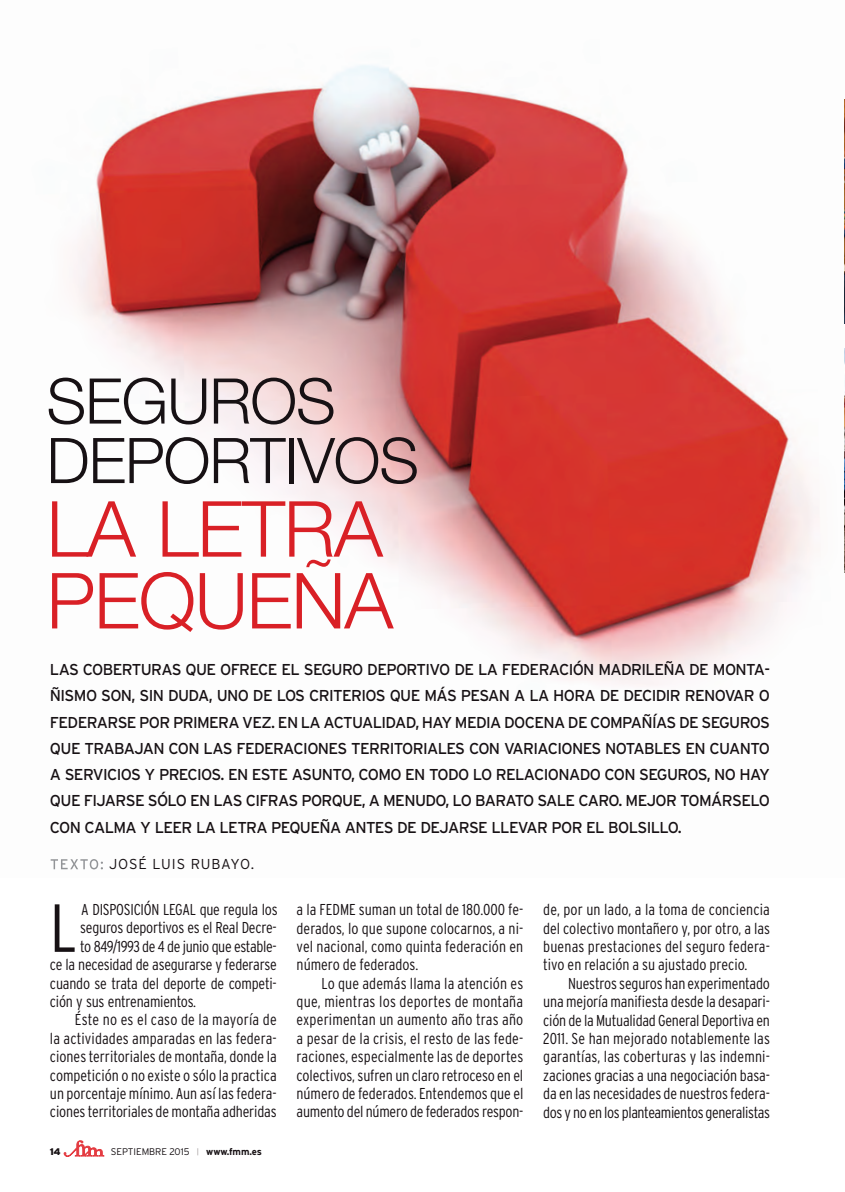
<style>
.page{position:relative;width:845px;height:1192px;background:#fff}
.page>*{position:absolute;margin:0;border:0;box-sizing:border-box;transform-origin:0 0}
.t1{font:300 77.35px/71.8px "Helvetica Neue LT Std";letter-spacing:-.015em;color:#d92026}
.t2{font:300 condensed 67.73px "Interstate";color:#171114}
.t3{font:300 63px/59.5px "Helvetica Neue LT Std";letter-spacing:-.015em;color:#171114}
.t4{font:300 condensed 15.75px "Interstate";letter-spacing:-.005em;color:#171114}
.t5{font:15.75px/26.2px "Interstate";letter-spacing:-.04em;color:#171114;text-align:justify}
.t6{font:300 condensed 15.75px "Interstate";letter-spacing:-.025em;color:#171114}
.t7{font:300 condensed 15.75px "Interstate";letter-spacing:.015em;color:#171114}
.t8{font:300 14.35px "Interstate";letter-spacing:.055em;color:#171114}
.t9{font:300 9.62px "Interstate";letter-spacing:-.005em;color:#171114}
.t10{font:900 9.62px "Interstate";color:#171114}
.s1{font-size:7.17px;color:#928b8c}
.s2{font-weight:700}
</style>
<div class="page">
<img style="left:50px;top:65px;width:769px;height:805px">
<svg style="left:64px;top:1140px;width:40px;height:16px"></svg>
<img style="left:51px;top:858px;width:52px;height:11px">
<img style="left:844px;top:100px;width:1px;height:224px">
<img style="left:844px;top:348px;width:1px;height:224px">
<p class="t3" style="left:46px;top:372px;width:374px">SEGUROS<br>DEPORTIVOS</p>
<p class="t1" style="left:46px;top:494px;width:348px">LA LETRA<br>PEQUEÑA</p>
<p class="t5" style="left:50px;top:657px;width:721px">LAS COBERTURAS QUE OFRECE EL SEGURO DEPORTIVO DE LA FEDERACIÓN MADRILEÑA DE MONTA-ÑISMO SON, SIN DUDA, UNO DE LOS CRITERIOS QUE MÁS PESAN A LA HORA DE DECIDIR RENOVAR O FEDERARSE POR PRIMERA VEZ. EN LA ACTUALIDAD, HAY MEDIA DOCENA DE COMPAÑÍAS DE SEGUROS QUE TRABAJAN CON LAS FEDERACIONES TERRITORIALES CON VARIACIONES NOTABLES EN CUANTO A SERVICIOS Y PRECIOS. EN ESTE ASUNTO, COMO EN TODO LO RELACIONADO CON SEGUROS, NO HAY QUE FIJARSE SÓLO EN LAS CIFRAS PORQUE, A MENUDO, LO BARATO SALE CARO. MEJOR TOMÁRSELO CON CALMA Y LEER LA LETRA PEQUEÑA ANTES DE DEJARSE LLEVAR POR EL BOLSILLO.</p>
<p class="t8" style="left:109px;top:858px;width:147px">JOSÉ LUIS RUBAYO.</p>
<p class="t2" style="left:50px;top:902px;width:29px">L</p>
<p class="t4" style="left:81px;top:903px;width:198px">A DISPOSICIÓN LEGAL que regula los</p>
<p class="t4" style="left:80px;top:921px;width:198px">seguros deportivos es el Real Decre-</p>
<p class="t6" style="left:80px;top:940px;width:198px">to 849/1993 de 4 de junio que estable-</p>
<p class="t4" style="left:50px;top:958px;width:228px">ce la necesidad de asegurarse y federarse</p>
<p class="t4" style="left:50px;top:977px;width:228px">cuando se trata del deporte de competi-</p>
<p class="t4" style="left:50px;top:995px;width:148px">ción y sus entrenamientos.</p>
<p class="t7" style="left:75px;top:1013px;width:203px">Éste no es el caso de la mayoría de</p>
<p class="t4" style="left:50px;top:1032px;width:228px">la actividades amparadas en las federa-</p>
<p class="t4" style="left:50px;top:1050px;width:228px">ciones territoriales de montaña, donde la</p>
<p class="t4" style="left:50px;top:1068px;width:228px">competición o no existe o sólo la practica</p>
<p class="t4" style="left:50px;top:1087px;width:228px">un porcentaje mínimo. Aun así las federa-</p>
<p class="t4" style="left:50px;top:1105px;width:228px">ciones territoriales de montaña adheridas</p>
<p class="t10" style="left:50px;top:1148px;width:12px">14</p>
<p class="t9" style="left:111px;top:1148px;width:152px">SEPTIEMBRE 2015 <span class="s1">|</span> <span class="s2">www.fmm.es</span></p>
<p class="t4" style="left:296px;top:903px;width:228px">a la FEDME suman un total de 180.000 fe-</p>
<p class="t4" style="left:296px;top:921px;width:228px">derados, lo que supone colocarnos, a ni-</p>
<p class="t4" style="left:296px;top:940px;width:228px">vel nacional, como quinta federación en</p>
<p class="t4" style="left:296px;top:958px;width:123px">número de federados.</p>
<p class="t4" style="left:321px;top:977px;width:203px">Lo que además llama la atención es</p>
<p class="t7" style="left:296px;top:995px;width:228px">que, mientras los deportes de montaña</p>
<p class="t4" style="left:296px;top:1013px;width:228px">experimentan un aumento año tras año</p>
<p class="t4" style="left:296px;top:1032px;width:228px">a pesar de la crisis, el resto de las fede-</p>
<p class="t4" style="left:296px;top:1050px;width:228px">raciones, especialmente las de deportes</p>
<p class="t4" style="left:296px;top:1068px;width:228px">colectivos, sufren un claro retroceso en el</p>
<p class="t4" style="left:296px;top:1087px;width:228px">número de federados. Entendemos que el</p>
<p class="t4" style="left:296px;top:1105px;width:228px">aumento del número de federados respon-</p>
<p class="t4" style="left:543px;top:903px;width:228px">de, por un lado, a la toma de conciencia</p>
<p class="t4" style="left:543px;top:921px;width:228px">del colectivo montañero y, por otro, a las</p>
<p class="t4" style="left:543px;top:940px;width:228px">buenas prestaciones del seguro federa-</p>
<p class="t4" style="left:543px;top:958px;width:205px">tivo en relación a su ajustado precio.</p>
<p class="t4" style="left:567px;top:977px;width:203px">Nuestros seguros han experimentado</p>
<p class="t4" style="left:543px;top:995px;width:228px">una mejoría manifiesta desde la desapari-</p>
<p class="t4" style="left:543px;top:1013px;width:228px">ción de la Mutualidad General Deportiva en</p>
<p class="t4" style="left:543px;top:1032px;width:228px">2011. Se han mejorado notablemente las</p>
<p class="t4" style="left:543px;top:1050px;width:228px">garantías, las coberturas y las indemni-</p>
<p class="t4" style="left:543px;top:1069px;width:228px">zaciones gracias a una negociación basa-</p>
<p class="t4" style="left:543px;top:1087px;width:228px">da en las necesidades de nuestros federa-</p>
<p class="t6" style="left:543px;top:1105px;width:228px">dos y no en los planteamientos generalistas</p>
</div>
